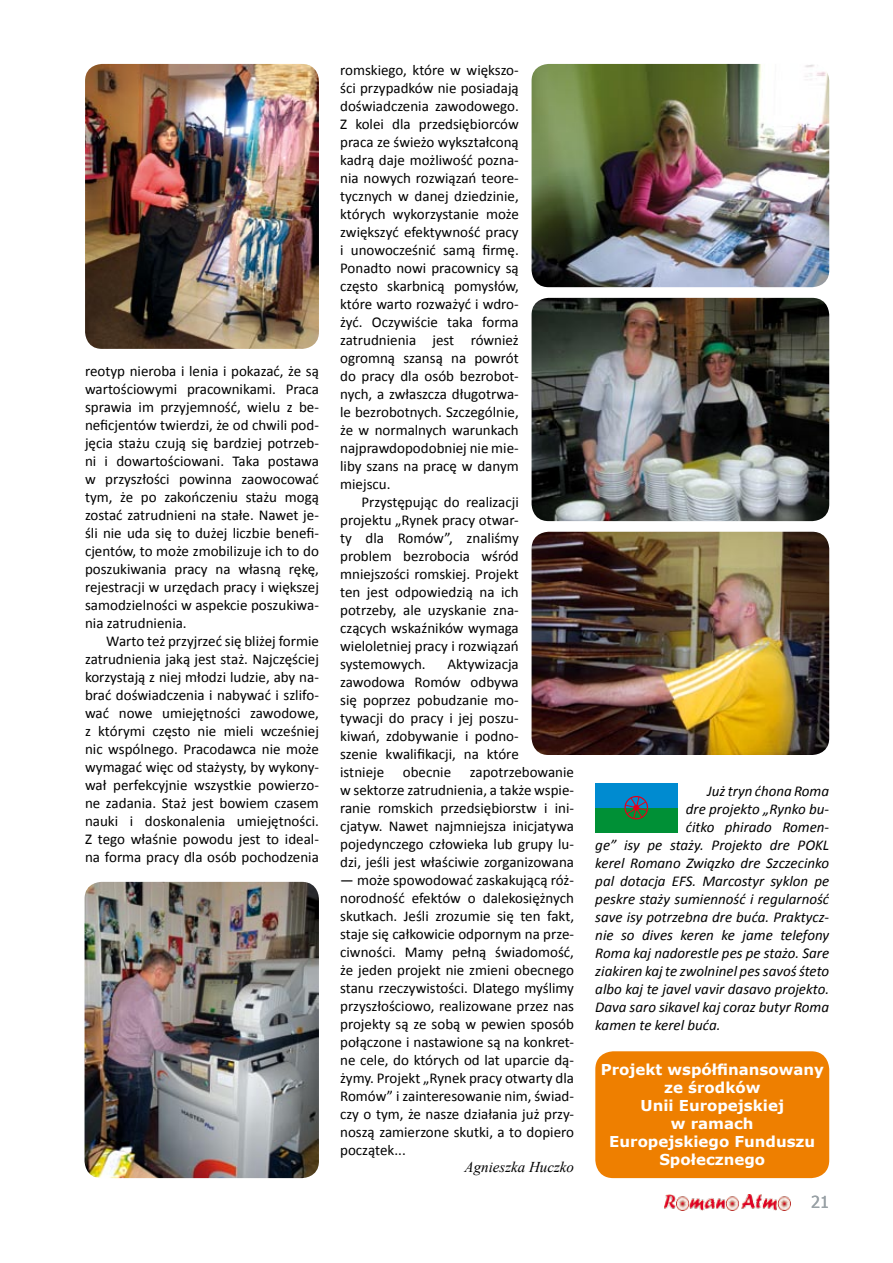
<style>
.page{position:relative;width:893px;height:1263px;background:#fff}
.page>*{position:absolute;margin:0;border:0;box-sizing:border-box;transform-origin:0 0}
.t1{font:16.5px "Tahoma";color:#99a1a6}
.t2{font:15px/18px "Calibri";color:#000;text-align:justify}
.t3{font:italic 15px "Calibri";color:#000}
.t4{font:700 15px/18px "Verdana";color:#fff;text-align:center}
.t5{font:italic 15px "Times New Roman";color:#000}
</style>
<div class="page">
<img style="left:664px;top:1195px;width:126px;height:15px">
<div style="left:595px;top:1051px;width:234px;height:127px;background:#ee7f00;border-radius:18px"></div>
<img style="left:532px;top:298px;width:297px;height:223px;border-radius:17px">
<img style="left:85px;top:882px;width:234px;height:296px;border-radius:17px">
<img style="left:532px;top:64px;width:297px;height:223px;border-radius:17px">
<img style="left:85px;top:64px;width:234px;height:285px;border-radius:17px">
<img style="left:532px;top:532px;width:297px;height:223px;border-radius:17px">
<div style="left:595px;top:783px;width:82px;height:25px;background:#008bd0"></div>
<div style="left:595px;top:808px;width:82px;height:24px;background:#009036"></div>
<svg style="left:624px;top:796px;width:25px;height:24px"></svg>
<p class="t2" style="left:85px;top:361px;width:235px">reotyp nieroba i lenia i pokazać, że są wartościowymi pracownikami. Praca sprawia im przyjemność, wielu z be&shy;neficjentów twierdzi, że od chwili pod&shy;jęcia stażu czują się bardziej potrzeb&shy;ni i dowartościowani. Taka postawa w przyszłości powinna zaowocować tym, że po zakończeniu stażu mogą zostać zatrudnieni na stałe. Nawet je&shy;śli nie uda się to dużej liczbie benefi&shy;cjentów, to może zmobilizuje ich to do poszukiwania pracy na własną rękę, rejestracji w urzędach pracy i większej samodzielności w aspekcie poszukiwa&shy;nia zatrudnienia.</p>
<p class="t2" style="left:85px;top:631px;width:235px;text-indent:21px">Warto też przyjrzeć się bliżej formie zatrudnienia jaką jest staż. Najczęściej korzystają z niej młodzi ludzie, aby na&shy;brać doświadczenia i nabywać i szlifo&shy;wać nowe umiejętności zawodowe, z którymi często nie mieli wcześniej nic wspólnego. Pracodawca nie może wymagać więc od stażysty, by wykony&shy;wał perfekcyjnie wszystkie powierzo&shy;ne zadania. Staż jest bowiem czasem nauki i doskonalenia umiejętności.<br>Z tego właśnie powodu jest to ideal&shy;na forma pracy dla osób pochodzenia</p>
<p class="t2" style="left:340px;top:60px;width:180px">romskiego, które w większo&shy;ści przypadków nie posiadają doświadczenia zawodowego.<br>Z kolei dla przedsiębiorców praca ze świeżo wykształconą kadrą daje możliwość pozna&shy;nia nowych rozwiązań teore&shy;tycznych w danej dziedzinie, których wykorzystanie może zwiększyć efektywność pracy i unowocześnić samą firmę.<br>Ponadto nowi pracownicy są często skarbnicą pomysłów, które warto rozważyć i wdro&shy;żyć. Oczywiście taka forma zatrudnienia jest również ogromną szansą na powrót do pracy dla osób bezrobot&shy;nych, a zwłaszcza długotrwa&shy;le bezrobotnych. Szczególnie, że w normalnych warunkach najprawdopodobniej nie mie&shy;liby szans na pracę w danym miejscu.</p>
<p class="t2" style="left:340px;top:492px;width:180px;text-indent:21px">Przystępując do realizacji projektu „Rynek pracy otwar&shy;ty dla Romów”, znaliśmy problem bezrobocia wśród mniejszości romskiej. Projekt ten jest odpowiedzią na ich potrzeby, ale uzyskanie zna&shy;czących wskaźników wymaga wieloletniej pracy i rozwiązań systemowych.</p>
<p class="t2" style="left:340px;top:654px;width:235px;text-align:left;text-indent:107px">Aktywizacja zawodowa Romów odbywa<br>się poprzez pobudzanie mo-<br>tywacji do pracy i jej poszu-<br>kiwań, zdobywanie i podno-<br>szenie kwalifikacji, na które<br>istnieje obecnie zapotrzebowanie w sektorze zatrudnienia, a także wspie&shy;ranie romskich przedsiębiorstw i ini&shy;cjatyw. Nawet najmniejsza inicjatywa pojedynczego człowieka lub grupy lu&shy;dzi, jeśli jest właściwie zorganizowana</p>
<p class="t2" style="left:340px;top:870px;width:235px">— może spowodować zaskakującą róż&shy;norodność efektów o dalekosiężnych skutkach. Jeśli zrozumie się ten fakt, staje się całkowicie odpornym na prze&shy;ciwności. Mamy pełną świadomość, że jeden projekt nie zmieni obecnego stanu rzeczywistości. Dlatego myślimy przyszłościowo, realizowane przez nas projekty są ze sobą w pewien sposób połączone i nastawione są na konkret&shy;ne cele, do których od lat uparcie dą&shy;żymy. Projekt „Rynek pracy otwarty dla Romów” i zainteresowanie nim, świad&shy;czy o tym, że nasze działania już przy&shy;noszą zamierzone skutki, a to dopiero początek...</p>
<p class="t5" style="left:464px;top:1156px;width:111px">Agnieszka Huczko</p>
<p class="t3" style="left:707px;top:782px;width:124px">Już tryn ćhona Roma</p>
<p class="t3" style="left:686px;top:800px;width:145px">dre projekto „Rynko bu-</p>
<p class="t3" style="left:686px;top:818px;width:145px">ćitko phirado Romen-</p>
<p class="t3" style="left:595px;top:836px;width:235px">ge” isy pe staży. Projekto dre POKL</p>
<p class="t3" style="left:595px;top:854px;width:235px">kerel Romano Związko dre Szczecinko</p>
<p class="t3" style="left:595px;top:872px;width:235px">pal dotacja EFS. Marcostyr syklon pe</p>
<p class="t3" style="left:595px;top:890px;width:235px">peskre staży sumienność i regularność</p>
<p class="t3" style="left:595px;top:908px;width:235px">save isy potrzebna dre buća. Praktycz-</p>
<p class="t3" style="left:595px;top:926px;width:235px">nie so dives keren ke jame telefony</p>
<p class="t3" style="left:595px;top:944px;width:235px">Roma kaj nadorestle pes pe stażo. Sare</p>
<p class="t3" style="left:595px;top:962px;width:235px">ziakiren kaj te zwolninel pes savoś śteto</p>
<p class="t3" style="left:595px;top:980px;width:235px">albo kaj te javel vavir dasavo projekto.</p>
<p class="t3" style="left:595px;top:998px;width:235px">Dava saro sikavel kaj coraz butyr Roma</p>
<p class="t3" style="left:595px;top:1016px;width:127px">kamen te kerel buća.</p>
<p class="t4" style="left:601px;top:1060px;width:225px">Projekt współfinansowany ze środków<br>Unii Europejskiej<br>w ramach<br>Europejskiego Funduszu<br>Społecznego</p>
<p class="t1" style="left:811px;top:1191px;width:9px">21</p>
</div>
